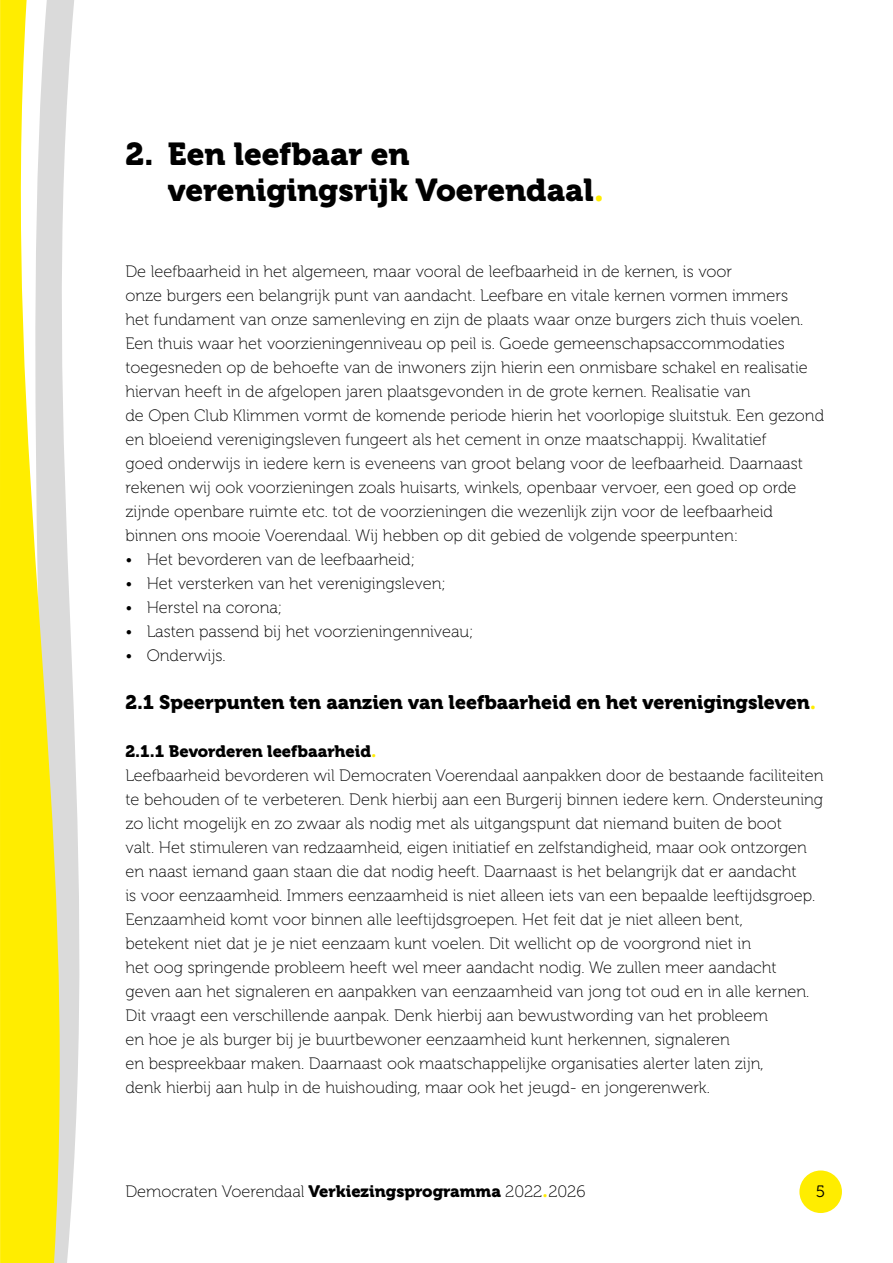
<style>
.page{position:relative;width:893px;height:1263px;background:#fff}
.page>*{position:absolute;margin:0;border:0;box-sizing:border-box;transform-origin:0 0}
.t1{font:31.5px/36px "Museo 900";color:#000}
.t2{font:19.5px "Museo 900";color:#000}
.t3{font:16.5px/24px "Museo 100";color:#000}
.t4{font:16.5px "Museo 900";color:#000}
.t5{font:16.5px "Museo 300";color:#000}
.s1{font-family:"Tisa Pro";font-weight:700;color:#ffed00}
.s2{font-family:"Museo 900"}
</style>
<div class="page">
<svg style="left:0;top:0;width:80px;height:1263px"></svg>
<div style="left:799px;top:1170px;width:43px;height:43px;background:#ffed00;border-radius:50%"></div>
<h1 class="t1" style="left:168px;top:137px;width:438px;text-indent:-43px">2. Een leefbaar en verenigingsrijk Voerendaal<span class="s1">.</span></h1>
<p class="t3" style="left:125px;top:260px;width:700px">De leefbaarheid in het algemeen, maar vooral de leefbaarheid in de kernen, is voor<br>onze burgers een belangrijk punt van aandacht. Leefbare en vitale kernen vormen immers<br>het fundament van onze samenleving en zijn de plaats waar onze burgers zich thuis voelen.<br>Een thuis waar het voorzieningenniveau op peil is. Goede gemeenschapsaccommodaties toegesneden op de behoefte van de inwoners zijn hierin een onmisbare schakel en realisatie hiervan heeft in de afgelopen jaren plaatsgevonden in de grote kernen. Realisatie van<br>de Open Club Klimmen vormt de komende periode hierin het voorlopige sluitstuk. Een gezond en bloeiend verenigingsleven fungeert als het cement in onze maatschappij. Kwalitatief<br>goed onderwijs in iedere kern is eveneens van groot belang voor de leefbaarheid. Daarnaast rekenen wij ook voorzieningen zoals huisarts, winkels, openbaar vervoer, een goed op orde zijnde openbare ruimte etc. tot de voorzieningen die wezenlijk zijn voor de leefbaarheid binnen ons mooie Voerendaal. Wij hebben op dit gebied de volgende speerpunten:</p>
<p class="t3" style="left:125px;top:548px;width:291px">• Het bevorderen van de leefbaarheid;</p>
<p class="t3" style="left:125px;top:572px;width:322px">• Het versterken van het verenigingsleven;</p>
<p class="t3" style="left:125px;top:596px;width:158px">• Herstel na corona;</p>
<p class="t3" style="left:125px;top:620px;width:350px">• Lasten passend bij het voorzieningenniveau;</p>
<p class="t3" style="left:125px;top:644px;width:102px">• Onderwijs.</p>
<p class="t2" style="left:125px;top:691px;width:692px">2.1 Speerpunten ten aanzien van leefbaarheid en het verenigingsleven<span class="s1">.</span></p>
<p class="t4" style="left:125px;top:742px;width:253px">2.1.1 Bevorderen leefbaarheid<span class="s1">.</span></p>
<p class="t3" style="left:125px;top:764px;width:700px">Leefbaarheid bevorderen wil Democraten Voerendaal aanpakken door de bestaande faciliteiten te behouden of te verbeteren. Denk hierbij aan een Burgerij binnen iedere kern. Ondersteuning zo licht mogelijk en zo zwaar als nodig met als uitgangspunt dat niemand buiten de boot<br>valt. Het stimuleren van redzaamheid, eigen initiatief en zelfstandigheid, maar ook ontzorgen en naast iemand gaan staan die dat nodig heeft. Daarnaast is het belangrijk dat er aandacht<br>is voor eenzaamheid. Immers eenzaamheid is niet alleen iets van een bepaalde leeftijdsgroep.<br>Eenzaamheid komt voor binnen alle leeftijdsgroepen. Het feit dat je niet alleen bent,<br>betekent niet dat je je niet eenzaam kunt voelen. Dit wellicht op de voorgrond niet in<br>het oog springende probleem heeft wel meer aandacht nodig. We zullen meer aandacht geven aan het signaleren en aanpakken van eenzaamheid van jong tot oud en in alle kernen.<br>Dit vraagt een verschillende aanpak. Denk hierbij aan bewustwording van het probleem<br>en hoe je als burger bij je buurtbewoner eenzaamheid kunt herkennen, signaleren<br>en bespreekbaar maken. Daarnaast ook maatschappelijke organisaties alerter laten zijn,<br>denk hierbij aan hulp in de huishouding, maar ook het jeugd- en jongerenwerk.</p>
<p class="t3" style="left:125px;top:1180px;width:462px">Democraten Voerendaal <span class="s2">Verkiezingsprogramma</span> 2022<span class="s1">.</span>2026</p>
<p class="t5" style="left:816px;top:1182px;width:11px">5</p>
</div>
